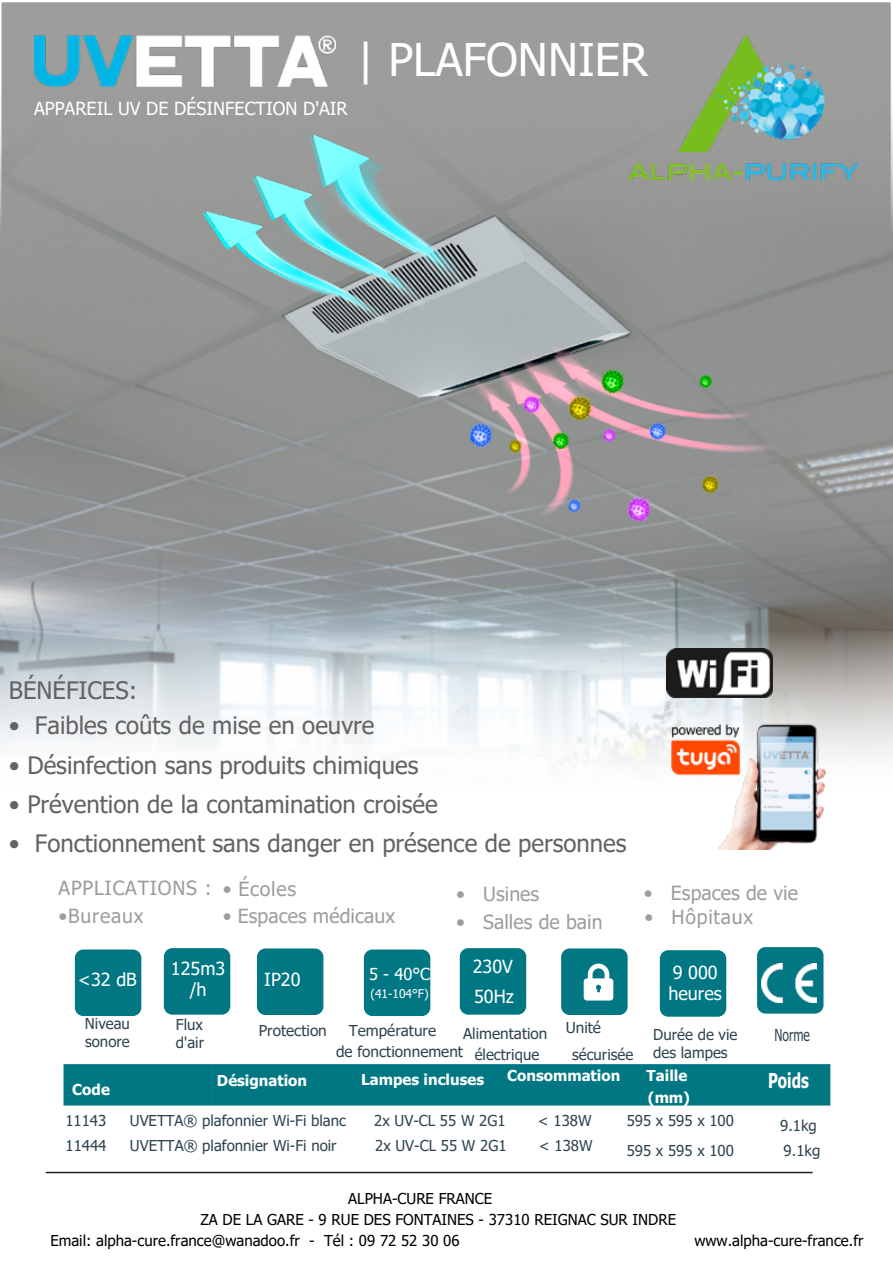
<style>
.page{position:relative;width:893px;height:1263px;background:#fff}
.page>*{position:absolute;margin:0;border:0;box-sizing:border-box;transform-origin:0 0}
.t1{font:45px "Tahoma";color:#fff}
.t2{font:24px "Tahoma";color:#646363}
.t3{font:700 20.55px "Tahoma";color:#fff;scale:.73 1}
.t4{font:19.5px "Tahoma";letter-spacing:.005em;color:#9d9d9c}
.t5{font:19.5px "Tahoma";letter-spacing:.04em;color:#9d9d9c}
.t6{font:18px/21.6px "Tahoma";color:#fff;text-align:center}
.t7{font:16.5px "Tahoma";color:#fff}
.t8{font:16.5px "Tahoma";color:#2f4450;scale:.73 1}
.t9{font:15px/18px "Tahoma";color:#2f4450}
.t10{font:15px "Tahoma";color:#000}
.t11{font:15px/29.7px "Tahoma";color:#304450}
.t12{font:700 15px "Tahoma";color:#fff}
.t13{font:700 15px "Tahoma";color:#fff}
.t14{font:12px "Tahoma";color:#fff}
.s1{font-size:18px;color:#fff}
.s2{color:#304450}
.s3{font-style:inherit}
</style>
<div class="page">
<div style="left:1px;top:2px;width:890px;height:330px;background:#9d9d9c"></div>
<img style="left:0;top:64px;width:892px;height:711px">
<img style="left:3px;top:61px;width:890px;height:361px">
<div style="left:64px;top:1064px;width:766px;height:41px;background:#017784"></div>
<div style="left:75px;top:949px;width:66px;height:67px;background:#017784;border-radius:8px"></div>
<div style="left:164px;top:948px;width:66px;height:67px;background:#017784;border-radius:8px"></div>
<div style="left:257px;top:948px;width:66px;height:67px;background:#017784;border-radius:8px"></div>
<div style="left:364px;top:949px;width:66px;height:67px;background:#017784;border-radius:8px"></div>
<div style="left:460px;top:948px;width:66px;height:67px;background:#017784;border-radius:8px"></div>
<div style="left:561px;top:948px;width:67px;height:67px;background:#017784;border-radius:8px"></div>
<div style="left:660px;top:950px;width:66px;height:67px;background:#017784;border-radius:8px"></div>
<div style="left:757px;top:947px;width:66px;height:66px;background:#017784;border-radius:8px"></div>
<img style="left:761px;top:963px;width:55px;height:40px">
<svg style="left:584px;top:963px;width:29px;height:37px"></svg>
<img style="left:672px;top:709px;width:153px;height:140px">
<img style="left:666px;top:649px;width:107px;height:48px">
<img style="left:34px;top:35px;width:302px;height:51px">
<img style="left:629px;top:34px;width:230px;height:146px">
<hr style="left:46px;top:1172px;width:766px;height:1px;background:#231f20">
<p class="t6" style="left:34px;top:99px;width:315px">APPAREIL UV DE DÉSINFECTION D'AIR</p>
<h1 class="t1" style="left:357px;top:29px;width:292px">| PLAFONNIER</h1>
<h2 class="t2" style="left:9px;top:674px;width:130px">BÉNÉFICES:</h2>
<h2 class="t2" style="left:9px;top:710px;width:367px">• Faibles coûts de mise en oeuvre</h2>
<h2 class="t2" style="left:9px;top:749px;width:411px">• Désinfection sans produits chimiques</h2>
<h2 class="t2" style="left:9px;top:788px;width:430px">• Prévention de la contamination croisée</h2>
<h2 class="t2" style="left:9px;top:827px;width:619px">• Fonctionnement sans danger en présence de personnes</h2>
<h3 class="t5" style="left:59px;top:874px;width:155px">APPLICATIONS :</h3>
<h3 class="t5" style="left:59px;top:903px;width:86px">•Bureaux</h3>
<h3 class="t4" style="left:223px;top:876px;width:75px">• Écoles</h3>
<h3 class="t4" style="left:223px;top:903px;width:174px">• Espaces médicaux</h3>
<h3 class="t4" style="left:644px;top:880px;width:156px">• Espaces de vie</h3>
<h3 class="t4" style="left:456px;top:881px;width:85px">• Usines</h3>
<h3 class="t4" style="left:456px;top:908px;width:299px">• Salles de bain <span class="s1">230</span>• Hôpitaux</h3>
<p class="t6" style="left:78px;top:970px;width:60px">&lt;32 dB</p>
<p class="t9" style="left:85px;top:1015px;width:47px"><span class="s2">N</span>iveau sonore</p>
<p class="t13" style="left:72px;top:1079px;width:39px">Code</p>
<p class="t6" style="left:171px;top:958px;width:56px">125m3 /h</p>
<p class="t7" style="left:369px;top:963px;width:63px">5 - 40°C</p>
<p class="t6" style="left:264px;top:969px;width:38px">IP20</p>
<p class="t14" style="left:370px;top:986px;width:60px">(41-104°F)</p>
<p class="t6" style="left:473px;top:957px;width:42px">230V</p>
<p class="t6" style="left:474px;top:987px;width:41px">50Hz</p>
<p class="t9" style="left:176px;top:1017px;width:30px">Flux d'air</p>
<p class="t9" style="left:259px;top:1022px;width:70px">Protection</p>
<p class="t9" style="left:349px;top:1022px;width:89px">Température</p>
<p class="t9" style="left:475px;top:1023px;width:128px;line-height:21.8px;text-indent:-12px">Alimentation Unité électrique</p>
<p class="t9" style="left:336px;top:1043px;width:128px">de fonctionnement</p>
<p class="t9" style="left:572px;top:1047px;width:63px">sécurisée</p>
<p class="t6" style="left:668px;top:962px;width:55px;text-align:left">9 000 heures</p>
<p class="t9" style="left:653px;top:1027px;width:86px">Durée de vie des lampes</p>
<p class="t12" style="left:217px;top:1070px;width:92px"><span class="s3">D</span>é<span class="s3">s</span>ignation</p>
<p class="t12" style="left:361px;top:1069px;width:124px">Lampes incluses</p>
<p class="t12" style="left:507px;top:1065px;width:115px">Consommation</p>
<p class="t12" style="left:647px;top:1065px;width:42px">Taille</p>
<p class="t13" style="left:648px;top:1087px;width:44px">(mm)</p>
<p class="t9" style="left:65px;top:1112px;width:42px">11143</p>
<p class="t9" style="left:130px;top:1112px;width:218px">UVETTA® plafonnier <span class="s2">Wi-Fi</span> blanc</p>
<p class="t11" style="left:374px;top:1107px;width:133px">2x UV-CL 55 W 2G1</p>
<p class="t11" style="left:538px;top:1107px;width:55px">&lt; 138W</p>
<p class="t9" style="left:66px;top:1137px;width:42px">11444</p>
<p class="t9" style="left:130px;top:1137px;width:208px">UVETTA® plafonnier Wi-Fi noir</p>
<p class="t11" style="left:375px;top:1131px;width:133px">2x UV-CL 55 W 2G1</p>
<p class="t11" style="left:539px;top:1131px;width:55px">&lt; 138W</p>
<p class="t11" style="left:627px;top:1107px;width:109px">595 x 595 x 100<br>595 x 595 x 100</p>
<p class="t8" style="left:774px;top:1024px;width:50px">Norme</p>
<h3 class="t3" style="left:768px;top:1066px;width:57px">Poids</h3>
<p class="t11" style="left:780px;top:1111px;width:38px">9.1kg</p>
<p class="t11" style="left:784px;top:1136px;width:38px">9.1kg</p>
<p class="t10" style="left:348px;top:1188px;width:146px">ALPHA-CURE FRANCE</p>
<p class="t10" style="left:201px;top:1209px;width:477px">ZA DE LA GARE - 9 RUE DES FONTAINES - 37310 REIGNAC SUR INDRE</p>
<p class="t10" style="left:50px;top:1230px;width:411px">Email: alpha-cure.france@wanadoo.fr - Tél : 09 72 52 30 06</p>
<p class="t10" style="left:694px;top:1230px;width:171px">www.alpha-cure-france.fr</p>
</div>
